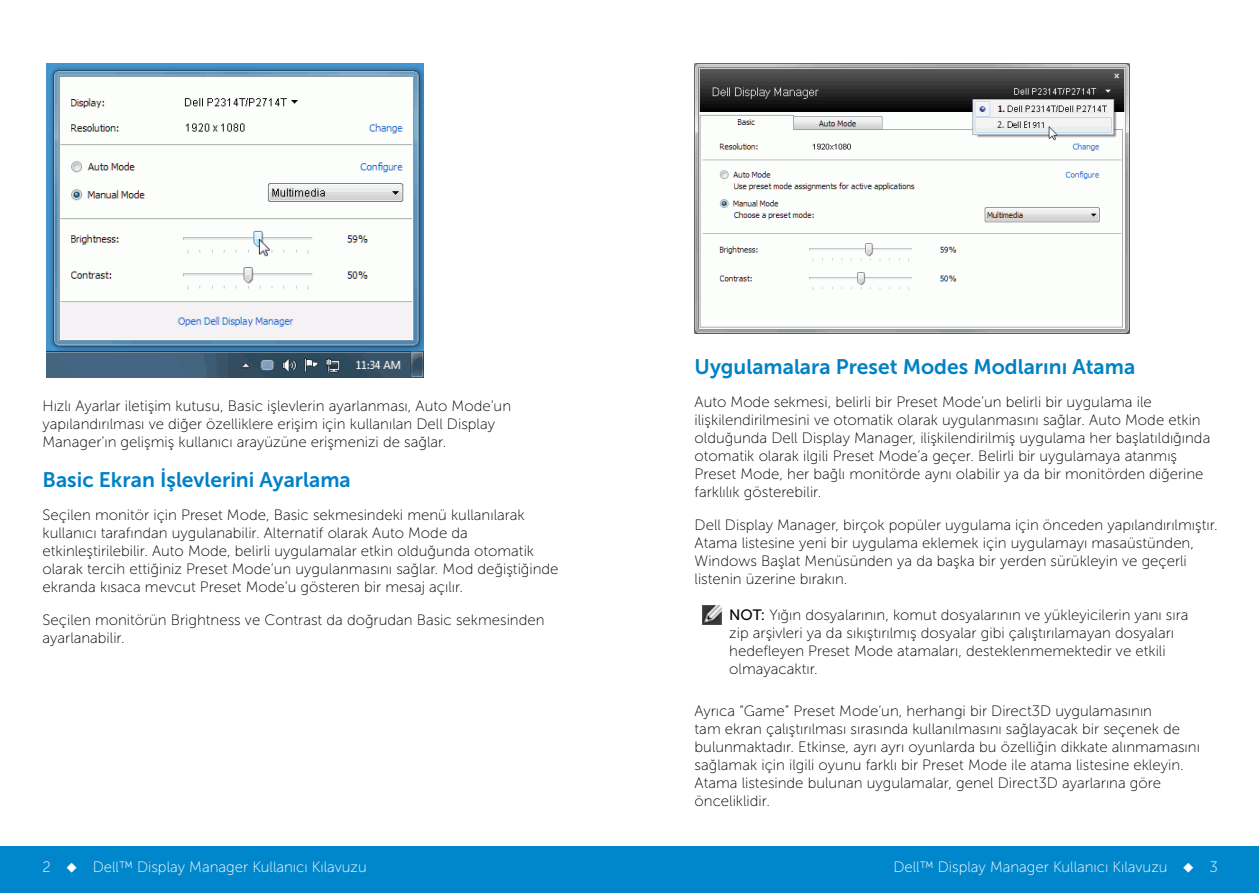
<style>
.page{position:relative;width:1259px;height:893px;background:#fff}
.page>*{position:absolute;margin:0;border:0;box-sizing:border-box;transform-origin:0 0}
.t1{font:21px "Museo Sans For Dell 700";color:#0081c6}
.t2{font:15px/18px "Museo Sans For Dell 100";color:#000}
.t3{font:15px "Museo Sans For Dell 100";color:#fff}
.s1{font-family:"Museo Sans For Dell 500"}
</style>
<div class="page">
<div style="left:0;top:846px;width:629px;height:47px;background:#0087cb"></div>
<div style="left:629px;top:846px;width:630px;height:47px;background:#0087cb"></div>
<img style="left:47px;top:64px;width:376px;height:314px">
<img style="left:694px;top:64px;width:435px;height:270px">
<img style="left:702px;top:606px;width:20px;height:19px">
<p class="t2" style="left:43px;top:397px;width:470px">Hızlı Ayarlar iletişim kutusu, Basic işlevlerin ayarlanması, Auto Mode’un yapılandırılması ve diğer özelliklere erişim için kullanılan Dell Display<br>Manager’ın gelişmiş kullanıcı arayüzüne erişmenizi de sağlar.</p>
<h1 class="t1" style="left:43px;top:468px;width:310px">Basic Ekran İşlevlerini Ayarlama</h1>
<p class="t2" style="left:43px;top:506px;width:517px">Seçilen monitör için Preset Mode, Basic sekmesindeki menü kullanılarak kullanıcı tarafından uygulanabilir. Alternatif olarak Auto Mode da etkinleştirilebilir. Auto Mode, belirli uygulamalar etkin olduğunda otomatik olarak tercih ettiğiniz Preset Mode’un uygulanmasını sağlar. Mod değiştiğinde ekranda kısaca mevcut Preset Mode’u gösteren bir mesaj açılır.</p>
<p class="t2" style="left:43px;top:611px;width:503px">Seçilen monitörün Brightness ve Contrast da doğrudan Basic sekmesinden ayarlanabilir.</p>
<h1 class="t1" style="left:694px;top:355px;width:442px">Uygulamalara Preset Modes Modlarını Atama</h1>
<p class="t2" style="left:694px;top:393px;width:517px">Auto Mode sekmesi, belirli bir Preset Mode’un belirli bir uygulama ile ilişkilendirilmesini ve otomatik olarak uygulanmasını sağlar. Auto Mode etkin olduğunda Dell Display Manager, ilişkilendirilmiş uygulama her başlatıldığında otomatik olarak ilgili Preset Mode’a geçer. Belirli bir uygulamaya atanmış Preset Mode, her bağlı monitörde aynı olabilir ya da bir monitörden diğerine farklılık gösterebilir.</p>
<p class="t2" style="left:694px;top:516px;width:525px">Dell Display Manager, birçok popüler uygulama için önceden yapılandırılmıştır.<br>Atama listesine yeni bir uygulama eklemek için uygulamayı masaüstünden, Windows Başlat Menüsünden ya da başka bir yerden sürükleyin ve geçerli listenin üzerine bırakın.</p>
<p class="t2" style="left:729px;top:606px;width:461px"><span class="s1">NOT:</span> Yığın dosyalarının, komut dosyalarının ve yükleyicilerin yanı sıra zip arşivleri ya da sıkıştırılmış dosyalar gibi çalıştırılamayan dosyaları hedefleyen Preset Mode atamaları, desteklenmemektedir ve etkili olmayacaktır.</p>
<p class="t2" style="left:694px;top:702px;width:507px">Ayrıca “Game” Preset Mode’un, herhangi bir Direct3D uygulamasının<br>tam ekran çalıştırılması sırasında kullanılmasını sağlayacak bir seçenek de bulunmaktadır. Etkinse, ayrı ayrı oyunlarda bu özelliğin dikkate alınmamasını sağlamak için ilgili oyunu farklı bir Preset Mode ile atama listesine ekleyin.<br>Atama listesinde bulunan uygulamalar, genel Direct3D ayarlarına göre önceliklidir.</p>
<p class="t3" style="left:43px;top:859px;width:326px">2 ◆ Dell™ Display Manager Kullanıcı Kılavuzu</p>
<p class="t3" style="left:893px;top:859px;width:326px">Dell™ Display Manager Kullanıcı Kılavuzu ◆ 3</p>
</div>
